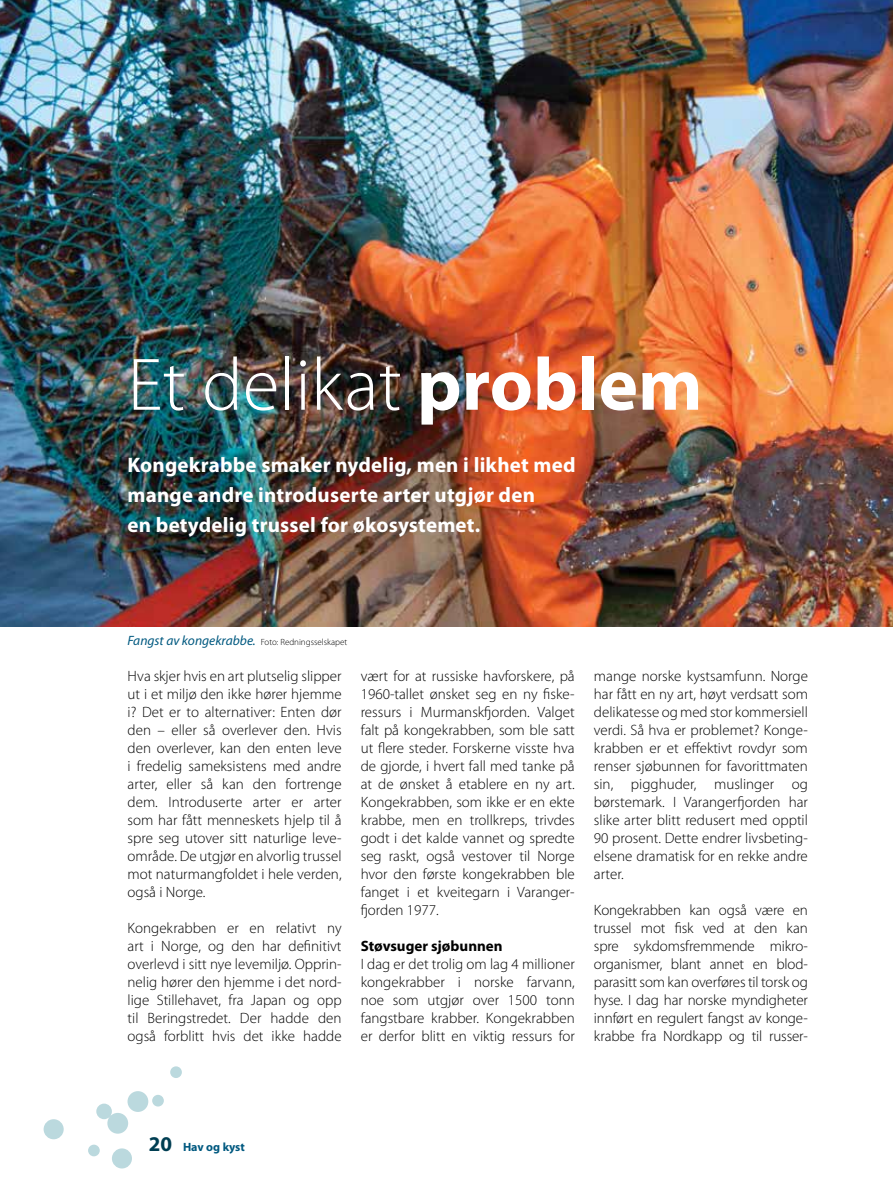
<style>
.page{position:relative;width:893px;height:1191px;background:#fff}
.page>*{position:absolute;margin:0;border:0;box-sizing:border-box;transform-origin:0 0}
.t1{font:300 75px "Myriad Pro";color:#fff}
.t2{font:700 21px/30px "Myriad Pro";letter-spacing:.01em;color:#fff}
.t3{font:700 21px "Myriad Pro";color:#003e52}
.t4{font:300 15px/18px "Myriad Pro";color:#000;text-align:justify}
.t5{font:700 15px "Myriad Pro";color:#000}
.t6{font:700 12px "Myriad Pro";color:#005980}
.t7{font:300 9px "Myriad Pro";color:#000}
.s1{font-weight:700}
.s2{font-weight:400;font-style:italic;font-size:13.5px;color:#005980}
</style>
<div class="page">
<div style="left:107px;top:1112px;width:21px;height:21px;background:#bbd9de;border-radius:50%"></div>
<div style="left:128px;top:1091px;width:20px;height:21px;background:#bbd9de;border-radius:50%"></div>
<svg style="left:96px;top:1103px;width:16px;height:16px"></svg>
<svg style="left:88px;top:1144px;width:12px;height:12px"></svg>
<svg style="left:152px;top:1094px;width:12px;height:12px"></svg>
<svg style="left:170px;top:1066px;width:12px;height:12px"></svg>
<div style="left:44px;top:1119px;width:20px;height:20px;background:#bbd9de;border-radius:50%"></div>
<div style="left:112px;top:1148px;width:20px;height:20px;background:#bbd9de;border-radius:50%"></div>
<img style="left:0;top:0;width:893px;height:626px">
<h1 class="t1" style="left:128px;top:339px;width:576px">Et delikat <span class="s1">problem</span></h1>
<h2 class="t2" style="left:128px;top:449px;width:450px">Kongekrabbe smaker nydelig, men i likhet med mange andre introduserte arter utgjør den<br>en betydelig trussel for økosystemet.</h2>
<p class="t7" style="left:128px;top:636px;width:221px"><span class="s2">Fangst av kongekrabbe.</span> Foto: Redningsselskapet</p>
<p class="t4" style="left:128px;top:666px;width:216px">Hva skjer hvis en art plutselig slipper ut i et miljø den ikke hører hjemme i? Det er to alternativer: Enten dør den – eller så overlever den. Hvis den overlever, kan den enten leve i fredelig sameksistens med andre arter, eller så kan den fortrenge dem. Introduserte arter er arter som har fått menneskets hjelp til å spre seg utover sitt naturlige leve&shy;område. De utgjør en alvorlig trussel mot naturmangfoldet i hele verden, også i Norge.</p>
<p class="t4" style="left:128px;top:918px;width:216px">Kongekrabben er en relativt ny art i Norge, og den har definitivt overlevd i sitt nye levemiljø. Opprin&shy;nelig hører den hjemme i det nord&shy;lige Stillehavet, fra Japan og opp til Beringstredet. Der hadde den også forblitt hvis det ikke hadde</p>
<p class="t4" style="left:361px;top:666px;width:216px">vært for at russiske havforskere, på 1960-tallet ønsket seg en ny fiske&shy;ressurs i Murmanskfjorden. Valget falt på kongekrabben, som ble satt ut flere steder. Forskerne visste hva de gjorde, i hvert fall med tanke på at de ønsket å etablere en ny art.<br>Kongekrabben, som ikke er en ekte krabbe, men en trollkreps, trivdes godt i det kalde vannet og spredte seg raskt, også vestover til Norge hvor den første kongekrabben ble fanget i et kveitegarn i Varanger&shy;fjorden 1977.</p>
<p class="t5" style="left:361px;top:935px;width:143px">Støvsuger sjøbunnen</p>
<p class="t4" style="left:361px;top:954px;width:216px">I dag er det trolig om lag 4 millioner kongekrabber i norske farvann, noe som utgjør over 1500 tonn fangstbare krabber. Kongekrabben er derfor blitt en viktig ressurs for</p>
<p class="t4" style="left:594px;top:666px;width:216px">mange norske kystsamfunn. Norge har fått en ny art, høyt verdsatt som delikatesse og med stor kommersiell verdi. Så hva er problemet? Konge&shy;krabben er et effektivt rovdyr som renser sjøbunnen for favorittmaten sin, pigghuder, muslinger og børstemark. I Varangerfjorden har slike arter blitt redusert med opptil 90 prosent. Dette endrer livsbeting&shy;elsene dramatisk for en rekke andre arter.</p>
<p class="t4" style="left:594px;top:900px;width:216px">Kongekrabben kan også være en trussel mot fisk ved at den kan spre sykdomsfremmende mikro&shy;organismer, blant annet en blod&shy;parasitt som kan overføres til torsk og hyse. I dag har norske myndigheter innført en regulert fangst av konge&shy;krabbe fra Nordkapp og til russer-</p>
<h2 class="t3" style="left:149px;top:1129px;width:25px">20</h2>
<p class="t6" style="left:183px;top:1138px;width:63px">Hav og kyst</p>
</div>
